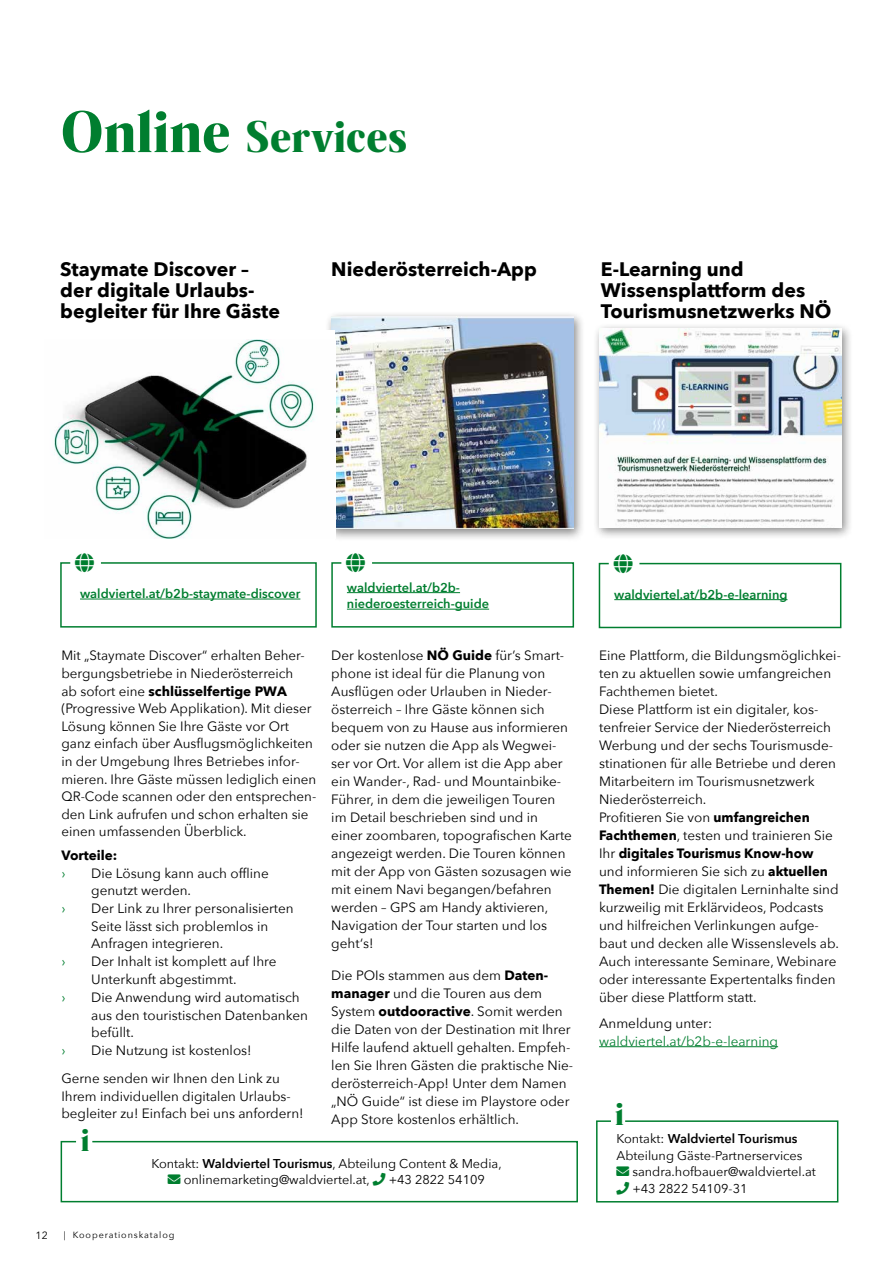
<style>
.page{position:relative;width:893px;height:1263px;background:#fff}
.page>*{position:absolute;margin:0;border:0;box-sizing:border-box;transform-origin:0 0}
.t1{font:900 42px "Rando Display";color:#007e2f}
.t2{font:900 30px "Rando Display";color:#007e2f}
.t3{font:700 19.5px/21px "Avenir Next";color:#000}
.t4{font:13.5px/18px "Avenir Next";color:#000}
.t5{font:13.5px "Avenir Next";color:#007e2f}
.t6{font:700 13.5px "Avenir Next";color:#000}
.t7{font:12.75px/16.5px "Avenir Next";color:#000}
.t8{font:600 12.75px/16.5px "Avenir Next";color:#007e2f}
.t9{font:10.5px "Avenir Next";color:#000}
.t10{font:9px "Avenir Next";letter-spacing:.1em;color:#000}
.s1{font-size:55.5px}
.s2{font-weight:700}
.s3{font-weight:600}
.s4{color:#007e2f}
</style>
<div class="page">
<div style="left:324px;top:311px;width:261px;height:230px;background:#000;opacity:.45"></div>
<img style="left:331px;top:316px;width:243px;height:213px">
<div style="left:44px;top:330px;width:291px;height:219px;background:#fff"></div>
<img style="left:54px;top:339px;width:261px;height:200px">
<hr style="left:599px;top:1046px;width:179px;height:1px;background:#007e2f">
<div style="left:593px;top:323px;width:260px;height:217px;background:#000;opacity:.45"></div>
<img style="left:599px;top:329px;width:242px;height:199px">
<svg style="left:331px;top:562px;width:244px;height:66px"></svg>
<svg style="left:60px;top:1140px;width:518px;height:63px"></svg>
<svg style="left:60px;top:562px;width:257px;height:66px"></svg>
<svg style="left:598px;top:562px;width:244px;height:67px"></svg>
<svg style="left:596px;top:1120px;width:243px;height:83px"></svg>
<h1 class="t1" style="left:61px;top:106px;width:348px"><span class="s1">Online</span> Services</h1>
<h3 class="t3" style="left:60px;top:258px;width:221px">Staymate Discover – der digitale Urlaubs&shy;begleiter für Ihre Gäste</h3>
<h3 class="t3" style="left:331px;top:258px;width:207px">Niederösterreich-App</h3>
<h3 class="t3" style="left:601px;top:258px;width:232px">E-Learning und<br>Wissensplattform des<br>Tourismusnetzwerks NÖ</h3>
<p class="t8" style="left:80px;top:585px;width:222px">waldviertel.at/b2b-staymate-discover</p>
<p class="t4" style="left:61px;top:646px;width:256px;line-height:17.5px">Mit „Staymate Discover“ erhalten Beher&shy;bergungsbetriebe in Niederösterreich<br>ab sofort eine <span class="s2">schlüsselfertige PWA </span>(Progressive Web Applikation). Mit dieser Lösung können Sie Ihre Gäste vor Ort ganz einfach über Ausflugsmöglichkeiten in der Umgebung Ihres Betriebes infor&shy;mieren. Ihre Gäste müssen lediglich einen QR-Code scannen oder den entsprechen&shy;den Link aufrufen und schon erhalten sie einen umfassenden Überblick.</p>
<p class="t6" style="left:61px;top:843px;width:57px">Vorteile:</p>
<p class="t5" style="left:61px;top:862px;width:6px">›</p>
<p class="t4" style="left:91px;top:864px;width:179px;line-height:17.5px">Die Lösung kann auch offline genutzt werden.</p>
<p class="t5" style="left:61px;top:897px;width:6px">›</p>
<p class="t4" style="left:91px;top:899px;width:204px;line-height:17.5px">Der Link zu Ihrer personalisierten<br>Seite lässt sich problemlos in<br>Anfragen integrieren.</p>
<p class="t5" style="left:61px;top:950px;width:6px">›</p>
<p class="t4" style="left:91px;top:952px;width:187px;line-height:17.5px">Der Inhalt ist komplett auf Ihre<br>Unterkunft abgestimmt.</p>
<p class="t5" style="left:61px;top:986px;width:6px">›</p>
<p class="t4" style="left:91px;top:988px;width:218px;line-height:17.5px">Die Anwendung wird automatisch aus den touristischen Datenbanken befüllt.</p>
<p class="t5" style="left:61px;top:1039px;width:6px">›</p>
<p class="t4" style="left:61px;top:1036px;width:220px;line-height:28px;text-align:center">Die Nutzung ist kostenlos!<br>Gerne senden wir Ihnen den Link zu</p>
<p class="t4" style="left:61px;top:1087px;width:244px;line-height:17.5px">Ihrem individuellen digitalen Urlaubs&shy;begleiter zu! Einfach bei uns anfordern!</p>
<h2 class="t2" style="left:81px;top:1119px;width:10px">i</h2>
<p class="t8" style="left:347px;top:579px;width:144px">waldviertel.at/b2b&shy;niederoesterreich-guide</p>
<p class="t4" style="left:331px;top:646px;width:242px">Der kostenlose <span class="s2">NÖ Guide</span> für’s Smart&shy;phone ist ideal für die Planung von Ausflügen oder -Urlauben in Nieder&shy;österreich – Ihre Gäste können sich bequem von zu Hause aus informieren oder sie nutzen die App als Wegwei&shy;ser vor Ort. Vor allem ist die App aber ein Wander-, Rad- und Mountainbike-Führer, in dem die jeweiligen Touren im Detail beschrieben sind und in einer zoombaren, topografischen Karte angezeigt werden. Die Touren können mit der App von Gästen sozusagen wie mit einem Navi begangen/befahren werden – GPS am Handy aktivieren, Navigation der Tour starten und los geht‘s!</p>
<p class="t4" style="left:331px;top:965px;width:243px">Die POIs stammen aus dem <span class="s2">Daten&shy;manager</span> und die Touren aus dem System <span class="s2">outdooractive</span>. Somit werden die Daten von der Destination mit Ihrer Hilfe laufend aktuell gehalten. Empfeh&shy;len Sie Ihren Gästen die praktische Nie&shy;derösterreich-App! Unter dem Namen „NÖ Guide“ ist diese im Playstore oder App Store kostenlos erhältlich.</p>
<p class="t7" style="left:151px;top:1155px;width:352px">Kontakt: <span class="s3">Waldviertel Tourismus</span>, Abteilung Content &amp; Media,</p>
<p class="t7" style="left:168px;top:1171px;width:204px"><span class="s4">→</span> onlinemarketing@waldviertel.at,</p>
<p class="t7" style="left:389px;top:1171px;width:98px">+43 2822 54109</p>
<p class="t9" style="left:36px;top:1227px;width:14px">12</p>
<p class="t10" style="left:64px;top:1227px;width:112px">| Kooperationskatalog</p>
<p class="t8" style="left:614px;top:586px;width:175px">waldviertel.at/b2b-e-learning</p>
<p class="t4" style="left:599px;top:646px;width:243px">Eine Plattform, die Bildungsmöglichkei&shy;ten zu aktuellen sowie umfangreichen Fachthemen bietet.<br>Diese Plattform ist ein digitaler, kos&shy;tenfreier Service der Niederösterreich Werbung und der sechs Tourismusde&shy;stinationen für alle Betriebe und deren Mitarbeitern im Tourismusnetzwerk Niederösterreich.<br>Profitieren Sie von <span class="s2">umfangreichen Fachthemen</span>, testen und trainieren Sie Ihr <span class="s2">digitales Tourismus Know-how </span>und informieren Sie sich zu <span class="s2">aktuellen Themen!</span> Die digitalen Lerninhalte sind kurzweilig mit Erklärvideos, Podcasts und hilfreichen Verlinkungen aufge&shy;baut und decken alle Wissenslevels ab.<br>Auch interessante Seminare, Webinare oder interessante Expertentalks finden über diese Plattform statt.</p>
<p class="t4" style="left:599px;top:1013px;width:115px">Anmeldung unter:</p>
<p class="t5" style="left:599px;top:1029px;width:181px">waldviertel.at/b2b-e-learning</p>
<h2 class="t2" style="left:615px;top:1092px;width:10px">i</h2>
<p class="t7" style="left:616px;top:1130px;width:188px">Kontakt: <span class="s3">Waldviertel Tourismus<br></span>Abteilung Gäste-Partnerservices</p>
<p class="t7" style="left:632px;top:1163px;width:185px;text-indent:-16px"><span class="s4">→</span> sandra.hofbauer@waldviertel.at +43 2822 54109-31</p>
</div>
